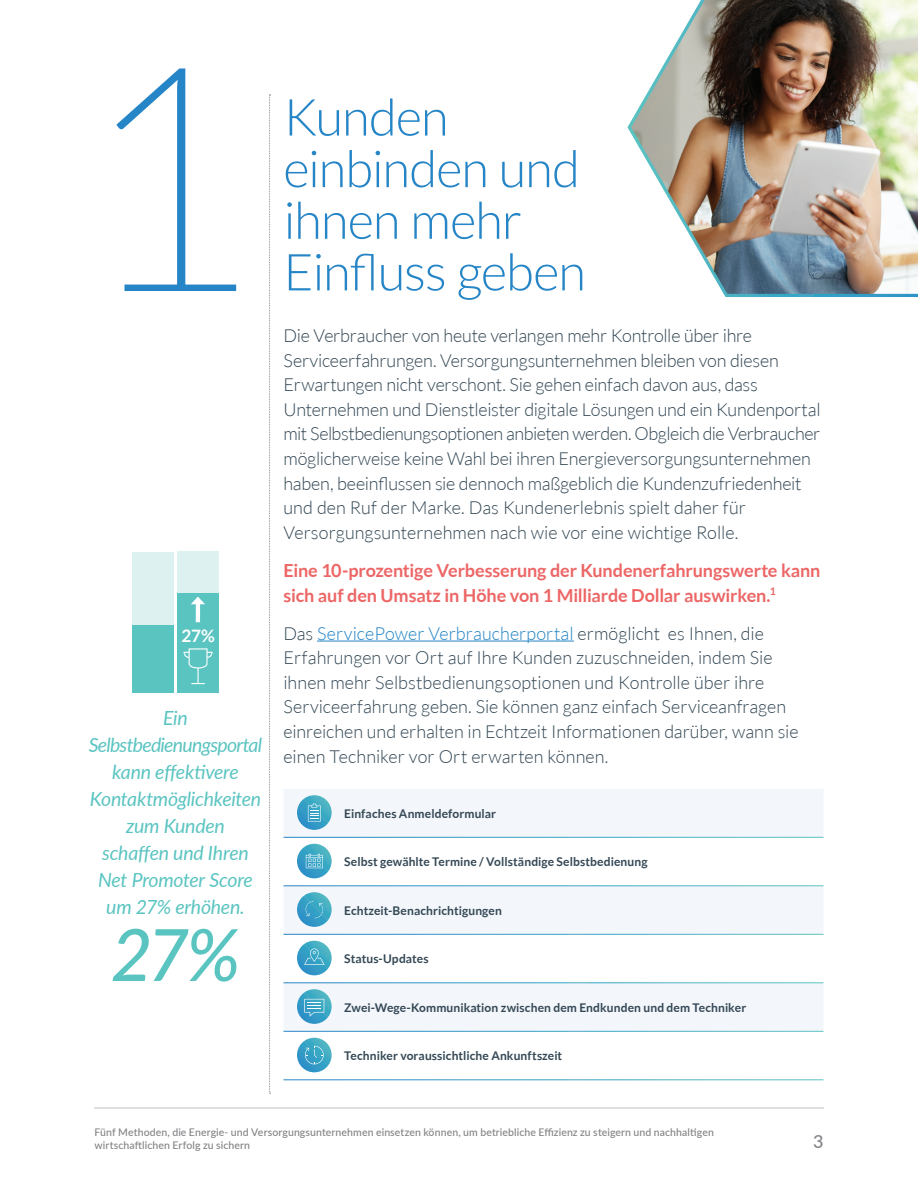
<style>
.page{position:relative;width:918px;height:1188px;background:#fff}
.page>*{position:absolute;margin:0;border:0;box-sizing:border-box;transform-origin:0 0}
.t1{font:100 315px "Lato";color:#2585c6}
.t2{font:italic 500 72.15px "Lato";color:#5ac4c1}
.t3{font:300 51px/51.6px "Lato";letter-spacing:-.02em;color:#2585c6}
.t4{font:italic 19.5px/27px "Lato";letter-spacing:-.015em;color:#5ac4c1;text-align:center}
.t5{font:300 18px/24.6px "Lato";letter-spacing:-.005em;color:#344855}
.t6{font:700 18px/24.6px "Lato";letter-spacing:-.005em;color:#ed6666}
.t7{font:500 18px "Lato";color:#818285}
.t8{font:700 17.1px "Lato";color:#fff}
.t9{font:700 12px "Lato";letter-spacing:.005em;color:#344855}
.t10{font:500 10.5px/12.6px "Lato";letter-spacing:.01em;color:#818285}
.s1{color:#2585c6}
</style>
<div class="page">
<hr style="left:94px;top:1107px;width:730px;height:2px;background:#dfdee1">
<svg style="left:269px;top:94px;width:2px;height:1000px"></svg>
<hr style="left:317px;top:641px;width:257px;height:1px;background:#2585c6">
<div style="left:284px;top:789px;width:540px;height:48px;background:#f3f6fb"></div>
<svg style="left:284px;top:843px;width:540px;height:237px"></svg>
<hr style="left:284px;top:886px;width:540px;height:1px;background:#fff">
<hr style="left:284px;top:934px;width:540px;height:1px;background:#fff">
<hr style="left:284px;top:983px;width:540px;height:1px;background:#fff">
<hr style="left:284px;top:1031px;width:540px;height:1px;background:#fff">
<img style="left:627px;top:0;width:291px;height:297px">
<svg style="left:297px;top:989px;width:35px;height:35px"></svg>
<svg style="left:304px;top:999px;width:20px;height:18px"></svg>
<svg style="left:297px;top:941px;width:35px;height:34px"></svg>
<svg style="left:304px;top:948px;width:21px;height:17px"></svg>
<svg style="left:297px;top:892px;width:35px;height:35px"></svg>
<svg style="left:306px;top:901px;width:17px;height:18px"></svg>
<svg style="left:297px;top:1038px;width:35px;height:34px"></svg>
<svg style="left:305px;top:1046px;width:19px;height:18px"></svg>
<svg style="left:297px;top:844px;width:35px;height:34px"></svg>
<svg style="left:306px;top:854px;width:17px;height:14px"></svg>
<svg style="left:297px;top:795px;width:35px;height:35px"></svg>
<svg style="left:308px;top:804px;width:13px;height:18px"></svg>
<div style="left:132px;top:552px;width:42px;height:141px;background:#5ac4c1"></div>
<div style="left:177px;top:552px;width:42px;height:141px;background:#5ac4c1"></div>
<div style="left:132px;top:552px;width:42px;height:73px;background:#ddf1f0"></div>
<div style="left:177px;top:552px;width:42px;height:41px;background:#ddf1f0"></div>
<hr style="left:196px;top:603px;width:4px;height:19px;background:#fff">
<svg style="left:191px;top:597px;width:14px;height:7px"></svg>
<svg style="left:184px;top:648px;width:29px;height:36px"></svg>
<h1 class="t1" style="left:81px;top:-37px;width:184px">1</h1>
<p class="t8" style="left:182px;top:626px;width:35px">27%</p>
<p class="t4" style="left:89px;top:704px;width:175px">Ein<br>Selbstbedienungsportal kann effektivere<br>Kontaktmöglichkeiten zum Kunden<br>schaffen und Ihren<br>Net Promoter Score um 27% erhöhen.</p>
<h2 class="t2" style="left:111px;top:903px;width:131px">27%</h2>
<h3 class="t3" style="left:284px;top:92px;width:304px">Kunden einbinden und ihnen mehr<br>Einfluss geben</h3>
<p class="t5" style="left:284px;top:323px;width:539px">Die Verbraucher von heute verlangen mehr Kontrolle über ihre Serviceerfahrungen. Versorgungsunternehmen bleiben von diesen Erwartungen nicht verschont. Sie gehen einfach davon aus, dass Unternehmen und Dienstleister digitale Lösungen und ein Kundenportal mit Selbstbedienungsoptionen anbieten werden. Obgleich die Verbraucher möglicherweise keine Wahl bei ihren Energieversorgungsunternehmen haben, beeinflussen sie dennoch maßgeblich die Kundenzufriedenheit und den Ruf der Marke. Das Kundenerlebnis spielt daher für Versorgungsunternehmen nach wie vor eine wichtige Rolle.</p>
<p class="t6" style="left:284px;top:558px;width:538px">Eine 10-prozentige Verbesserung der Kundenerfahrungswerte kann sich auf den Umsatz in Höhe von 1 Milliarde Dollar auswirken.<sup>1</sup></p>
<p class="t5" style="left:284px;top:621px;width:517px">Das <span class="s1">ServicePower Verbraucherportal</span> ermöglicht es Ihnen, die Erfahrungen vor Ort auf Ihre Kunden zuzuschneiden, indem Sie ihnen mehr Selbstbedienungsoptionen und Kontrolle über ihre Serviceerfahrung geben. Sie können ganz einfach Serviceanfragen einreichen und erhalten in Echtzeit Informationen darüber, wann sie einen Techniker vor Ort erwarten können.</p>
<p class="t9" style="left:344px;top:807px;width:153px">Einfaches Anmeldeformular</p>
<p class="t9" style="left:344px;top:855px;width:305px">Selbst gewählte Termine / Vollständige Selbstbedienung</p>
<p class="t9" style="left:344px;top:904px;width:159px">Echtzeit-Benachrichtigungen</p>
<p class="t9" style="left:344px;top:952px;width:86px">Status-Updates</p>
<p class="t9" style="left:344px;top:1001px;width:403px">Zwei-Wege-Kommunikation zwischen dem Endkunden und dem Techniker</p>
<p class="t9" style="left:344px;top:1049px;width:220px">Techniker voraussichtliche Ankunftszeit</p>
<p class="t10" style="left:94px;top:1125px;width:621px">Fünf Methoden, die Energie- und Versorgungsunternehmen einsetzen können, um betriebliche Effizienz zu steigern und nachhaltigen wirtschaftlichen Erfolg zu sichern</p>
<p class="t7" style="left:813px;top:1129px;width:12px">3</p>
</div>
